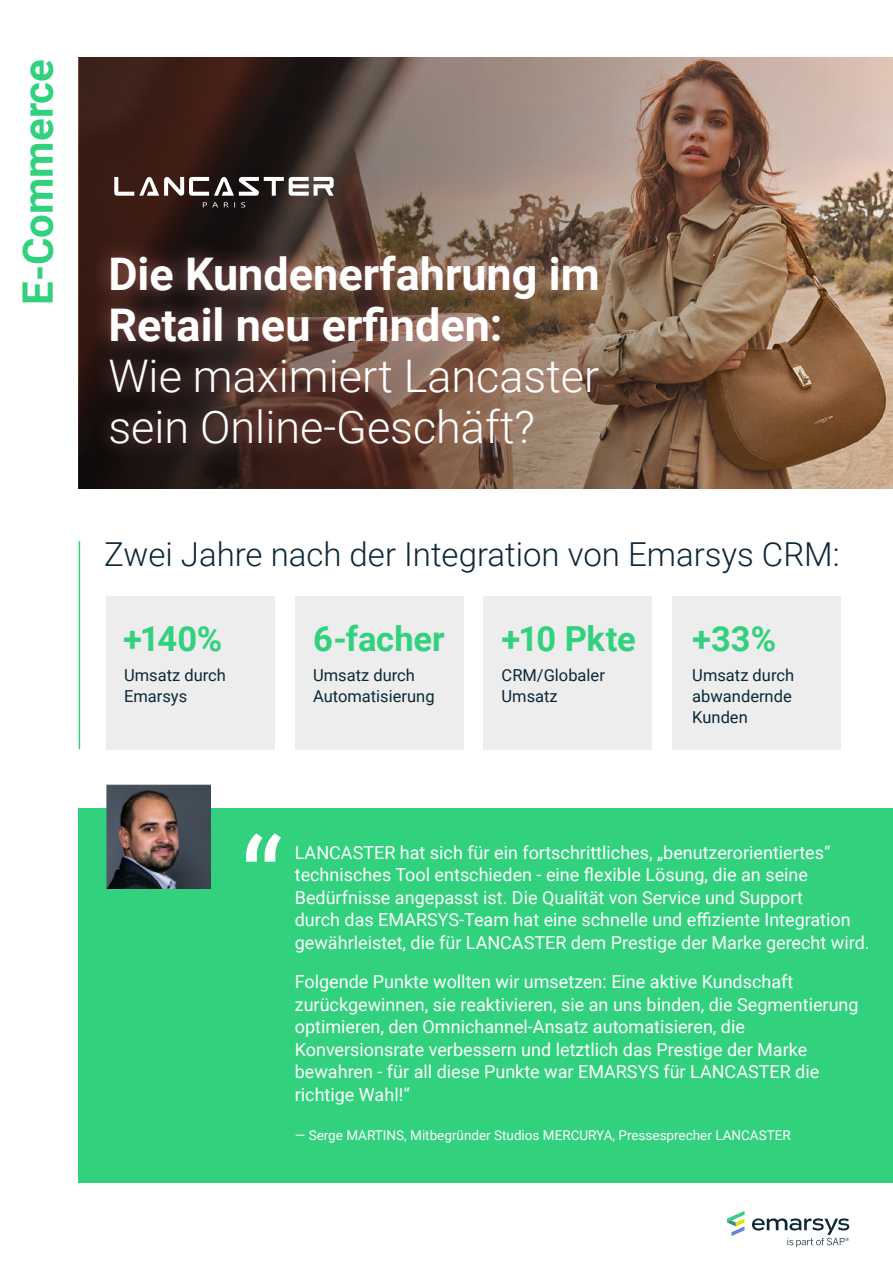
<style>
.page{position:relative;width:893px;height:1263px;background:#fff}
.page>*{position:absolute;margin:0;border:0;box-sizing:border-box;transform-origin:0 0}
.t1{font:120px "Roboto";color:#fff}
.t2{font:300 45px/51px "Roboto";color:#fff}
.t3{font:700 45px/51px "Roboto";color:#fff}
.t4{font:700 42px "Roboto";color:#32d17e}
.t5{font:700 34.5px "Roboto";letter-spacing:-.005em;color:#32d17e}
.t6{font:300 33px "Roboto";color:#0c2838}
.t7{font:18px/22.5px "Roboto";color:#fff}
.t8{font:16.5px/21px "Roboto";color:#0c2838}
.t9{font:13.5px "Roboto";color:#fff}
</style>
<div class="page">
<div style="left:79px;top:808px;width:814px;height:375px;background:#32d17e"></div>
<svg style="left:727px;top:1211px;width:17px;height:25px"></svg>
<svg style="left:752px;top:1218px;width:97px;height:29px"></svg>
<svg style="left:79px;top:57px;width:814px;height:432px;background:#7d6353"></svg>
<img style="left:106px;top:785px;width:104px;height:104px">
<div style="left:672px;top:596px;width:168px;height:153px;background:#ededed"></div>
<div style="left:106px;top:596px;width:169px;height:153px;background:#ededed"></div>
<div style="left:295px;top:596px;width:168px;height:153px;background:#ededed"></div>
<div style="left:483px;top:596px;width:169px;height:153px;background:#ededed"></div>
<hr style="left:79px;top:541px;width:1px;height:208px;background:#32d17e">
<div style="left:92px;top:237px;width:525px;height:225px;background:#e38a84;opacity:.65"></div>
<svg style="left:114px;top:177px;width:220px;height:30px"></svg>
<h3 class="t4" style="left:8px;top:305px;width:248px;rotate:-90deg">E-Commerce</h3>
<h2 class="t3" style="left:108px;top:247px;width:493px">Die Kundenerfahrung im<br>Retail neu erfinden:</h2>
<h2 class="t2" style="left:108px;top:349px;width:492px">Wie maximiert Lancaster sein Online-Geschäft?</h2>
<h3 class="t6" style="left:104px;top:531px;width:737px">Zwei Jahre nach der Integration von Emarsys CRM:</h3>
<h3 class="t5" style="left:123px;top:614px;width:101px">+140%</h3>
<p class="t8" style="left:124px;top:664px;width:103px">Umsatz durch<br>Emarsys</p>
<h3 class="t5" style="left:313px;top:614px;width:133px">6-facher</h3>
<p class="t8" style="left:313px;top:664px;width:123px">Umsatz durch<br>Automatisierung</p>
<h3 class="t5" style="left:502px;top:614px;width:136px">+10 Pkte</h3>
<h3 class="t5" style="left:692px;top:614px;width:85px">+33%</h3>
<p class="t8" style="left:502px;top:664px;width:105px">CRM/Globaler<br>Umsatz</p>
<p class="t8" style="left:692px;top:664px;width:103px">Umsatz durch abwandernde<br>Kunden</p>
<h1 class="t1" style="left:240px;top:798px;width:44px">“</h1>
<p class="t7" style="left:295px;top:840px;width:576px">LANCASTER hat sich für ein fortschrittliches, „benutzerorientiertes“ technisches Tool entschieden - eine flexible Lösung, die an seine Bedürfnisse angepasst ist. Die Qualität von Service und Support<br>durch das EMARSYS-Team hat eine schnelle und effiziente Integration gewährleistet, die für LANCASTER dem Prestige der Marke gerecht wird.</p>
<p class="t7" style="left:295px;top:970px;width:565px">Folgende Punkte wollten wir umsetzen: Eine aktive Kundschaft zurückgewinnen, sie reaktivieren, sie an uns binden, die Segmentierung optimieren, den Omnichannel-Ansatz automatisieren, die Konversionsrate verbessern und letztlich das Prestige der Marke bewahren - für all diese Punkte war EMARSYS für LANCASTER die richtige Wahl!“</p>
<p class="t9" style="left:295px;top:1126px;width:497px">— Serge MARTINS, Mitbegründer Studios MERCURYA, Pressesprecher LANCASTER</p>
</div>
